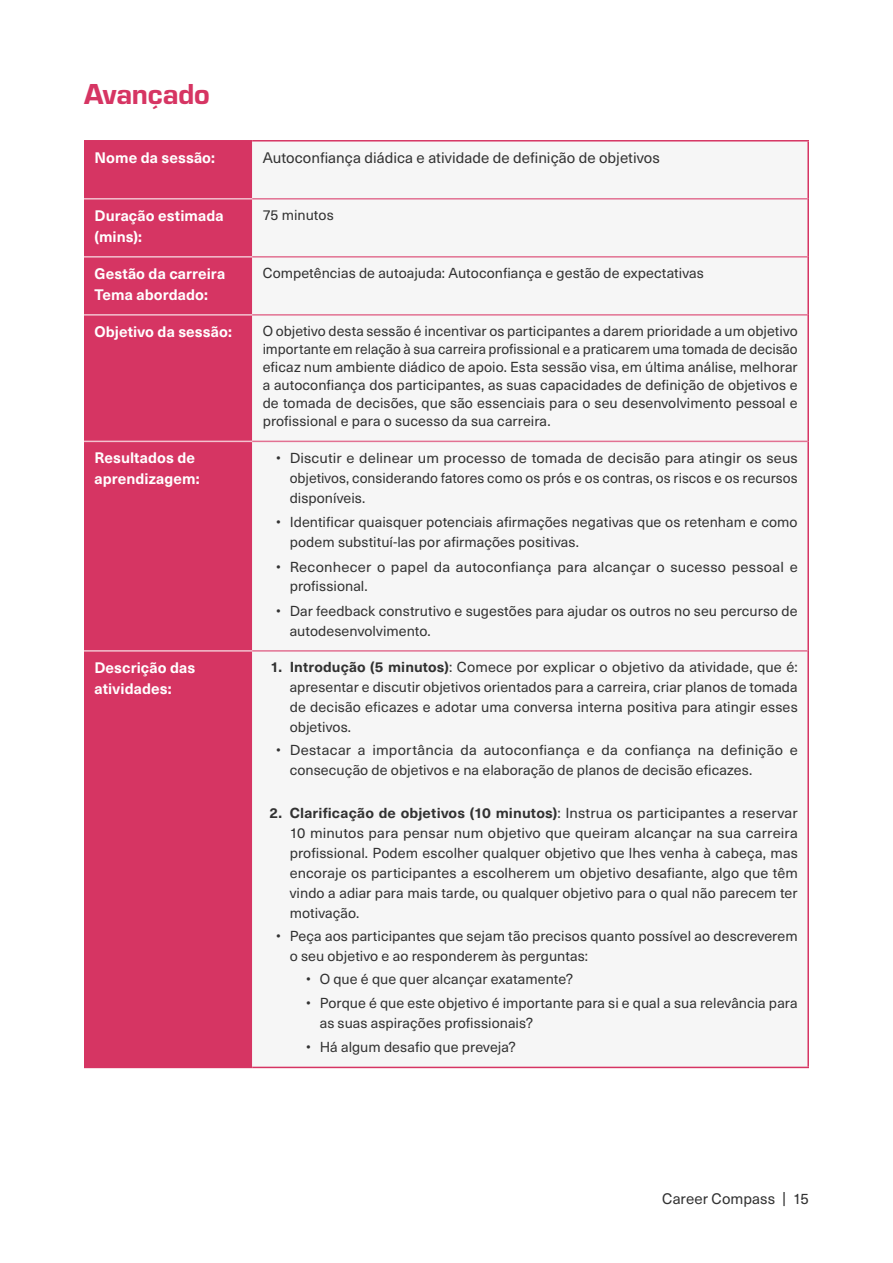
<style>
.page{position:relative;width:893px;height:1263px;background:#fff}
.page>*{position:absolute;margin:0;border:0;box-sizing:border-box;transform-origin:0 0}
.t1{font:30px "Eurostile Hea";letter-spacing:-.005em;color:#d63563}
.t2{font:700 15px/21px "Neue Haas Unica W1 G";letter-spacing:.005em;color:#fff}
.t3{font:15px "Neue Haas Unica W1 G";color:#323232}
.t4{font:14.25px/20px "Neue Haas Unica W1 G";letter-spacing:.005em;color:#323232}
.s1{font-weight:700}
</style>
<div class="page">
<div style="left:84px;top:142px;width:168px;height:925px;background:#d63563"></div>
<div style="left:252px;top:142px;width:555px;height:925px;background:#f6f6f6"></div>
<hr style="left:84px;top:256px;width:168px;height:2px;background:#f3c2d0">
<hr style="left:84px;top:314px;width:168px;height:2px;background:#f3c2d0">
<hr style="left:84px;top:441px;width:168px;height:1px;background:#f3c2d0">
<hr style="left:84px;top:140px;width:168px;height:2px;background:#d63563">
<hr style="left:84px;top:198px;width:168px;height:2px;background:#f3c2d0">
<hr style="left:84px;top:650px;width:168px;height:2px;background:#f3c2d0">
<hr style="left:84px;top:1067px;width:168px;height:1px;background:#d63563">
<hr style="left:807px;top:142px;width:2px;height:57px;background:#d63563">
<hr style="left:252px;top:140px;width:557px;height:2px;background:#d63563">
<hr style="left:252px;top:198px;width:555px;height:2px;background:#e27192">
<hr style="left:807px;top:199px;width:2px;height:58px;background:#d63563">
<hr style="left:252px;top:256px;width:555px;height:2px;background:#e27192">
<hr style="left:807px;top:257px;width:2px;height:58px;background:#d63563">
<hr style="left:252px;top:314px;width:555px;height:2px;background:#e27192">
<hr style="left:807px;top:315px;width:2px;height:126px;background:#d63563">
<hr style="left:252px;top:441px;width:555px;height:1px;background:#e27192">
<hr style="left:807px;top:441px;width:2px;height:210px;background:#d63563">
<hr style="left:252px;top:650px;width:555px;height:2px;background:#e27192">
<hr style="left:807px;top:651px;width:2px;height:416px;background:#d63563">
<hr style="left:252px;top:1067px;width:557px;height:1px;background:#d63563">
<h1 class="t1" style="left:84px;top:73px;width:127px">Avançado</h1>
<p class="t2" style="left:95px;top:146px;width:122px">Nome da sessão:</p>
<p class="t3" style="left:263px;top:146px;width:399px">Autoconfiança diádica e atividade de definição de objetivos</p>
<p class="t2" style="left:95px;top:204px;width:131px">Duração estimada (mins):</p>
<p class="t4" style="left:263px;top:204px;width:72px">75 minutos</p>
<p class="t2" style="left:95px;top:262px;width:132px">Gestão da carreira<br>Tema abordado:</p>
<p class="t4" style="left:263px;top:262px;width:443px">Competências de autoajuda: Autoconfiança e gestão de expectativas</p>
<p class="t2" style="left:95px;top:320px;width:139px">Objetivo da sessão:</p>
<p class="t4" style="left:263px;top:321px;width:536px;line-height:18px;text-align:justify">O objetivo desta sessão é incentivar os participantes a darem prioridade a um objetivo importante em relação à sua carreira profissional e a praticarem uma tomada de decisão eficaz num ambiente diádico de apoio. Esta sessão visa, em última análise, melhorar a autoconfiança dos participantes, as suas capacidades de definição de objetivos e de tomada de decisões, que são essenciais para o seu desenvolvimento pessoal e profissional e para o sucesso da sua carreira.</p>
<p class="t2" style="left:95px;top:446px;width:107px">Resultados de aprendizagem:</p>
<p class="t4" style="left:290px;top:447px;width:510px;text-align:justify;text-indent:-14px">• Discutir e delinear um processo de tomada de decisão para atingir os seus objetivos, considerando fatores como os prós e os contras, os riscos e os recursos disponíveis.</p>
<p class="t4" style="left:290px;top:511px;width:509px;text-indent:-13px">• Identificar quaisquer potenciais afirmações negativas que os retenham e como podem substituí-las por afirmações positivas.</p>
<p class="t4" style="left:290px;top:556px;width:509px;text-indent:-13px">• Reconhecer o papel da autoconfiança para alcançar o sucesso pessoal e profissional.</p>
<p class="t4" style="left:290px;top:600px;width:509px;text-indent:-13px">• Dar feedback construtivo e sugestões para ajudar os outros no seu percurso de autodesenvolvimento.</p>
<p class="t2" style="left:95px;top:656px;width:102px">Descrição das atividades:</p>
<p class="t4" style="left:290px;top:656px;width:509px;text-align:justify;text-indent:-19px"><span class="s1">1. Introdução (5 minutos)</span>: Comece por explicar o objetivo da atividade, que é: apresentar e discutir objetivos orientados para a carreira, criar planos de tomada de decisão eficazes e adotar uma conversa interna positiva para atingir esses objetivos.</p>
<p class="t4" style="left:290px;top:739px;width:509px;text-indent:-13px">• Destacar a importância da autoconfiança e da confiança na definição e consecução de objetivos e na elaboração de planos de decisão eficazes.</p>
<p class="t4" style="left:290px;top:802px;width:510px;text-align:justify;text-indent:-20px"><span class="s1">2. Clarificação de objetivos (10 minutos)</span>: Instrua os participantes a reservar 10 minutos para pensar num objetivo que queiram alcançar na sua carreira profissional. Podem escolher qualquer objetivo que lhes venha à cabeça, mas encoraje os participantes a escolherem um objetivo desafiante, algo que têm vindo a adiar para mais tarde, ou qualquer objetivo para o qual não parecem ter motivação.</p>
<p class="t4" style="left:290px;top:925px;width:509px;text-indent:-13px">• Peça aos participantes que sejam tão precisos quanto possível ao descreverem o seu objetivo e ao responderem às perguntas:</p>
<p class="t4" style="left:306px;top:968px;width:268px">• O que é que quer alcançar exatamente?</p>
<p class="t4" style="left:320px;top:992px;width:479px;text-indent:-13px">• Porque é que este objetivo é importante para si e qual a sua relevância para as suas aspirações profissionais?</p>
<p class="t4" style="left:306px;top:1036px;width:211px">• Há algum desafio que preveja?</p>
<p class="t3" style="left:662px;top:1187px;width:148px">Career Compass | 15</p>
</div>
